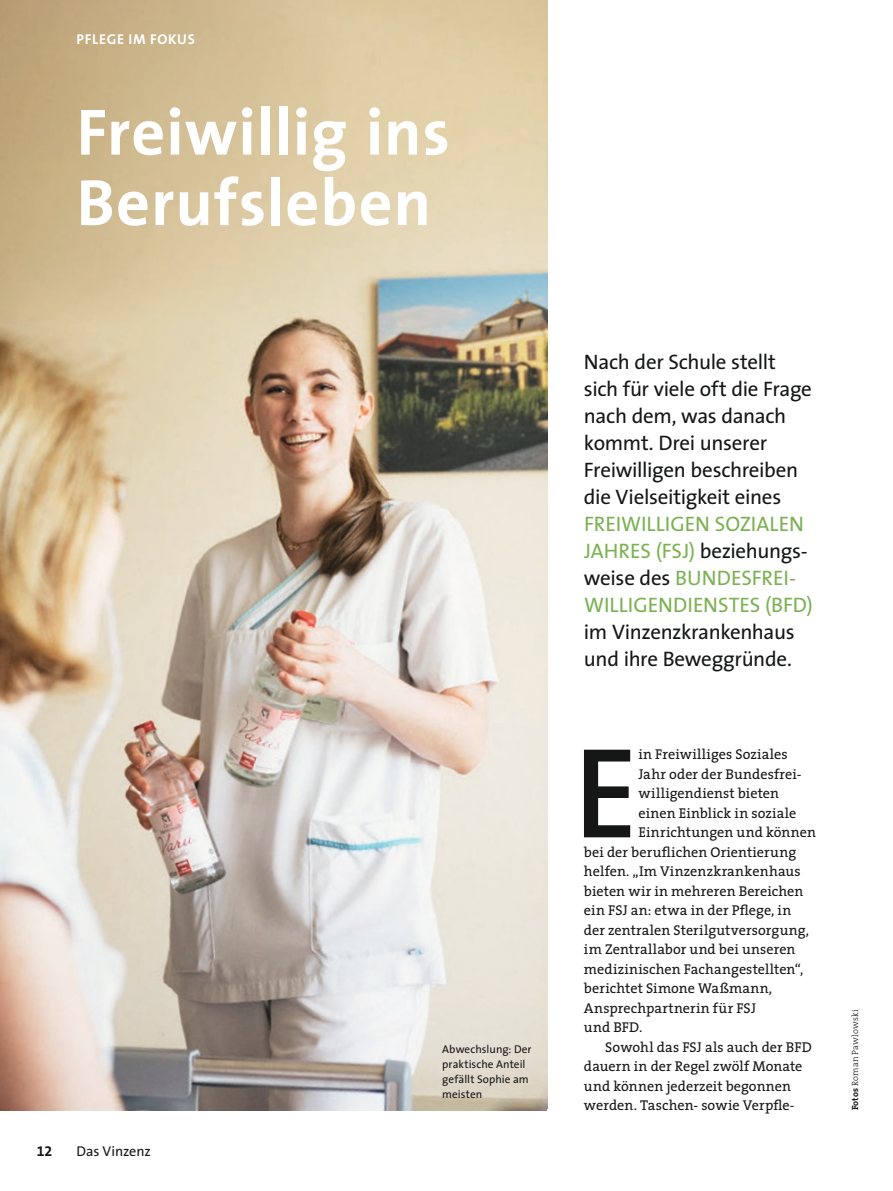
<style>
.page{position:relative;width:893px;height:1191px;background:#fff}
.page>*{position:absolute;margin:0;border:0;box-sizing:border-box;transform-origin:0 0}
.t1{font:129.75px "The Sans Semi Bold Caps";color:#151616}
.t2{font:700 66px/70.5px "The Sans";letter-spacing:.015em;color:#fff}
.t3{font:21px/27px "The Sans";letter-spacing:-.015em;color:#151616}
.t4{font:21px/27px "The Sans";letter-spacing:-.005em;color:#7bb151}
.t5{font:14.25px "The Serif";letter-spacing:.005em;color:#151616}
.t6{font:700 14.25px "The Sans";letter-spacing:.05em;color:#fff}
.t7{font:14.25px "The Sans";letter-spacing:-.01em;color:#151616}
.t8{font:14.25px "The Sans Bold Expert";color:#151616}
.t9{font:11.25px/15px "The Sans";letter-spacing:.005em;color:#151616}
.t10{font:300 9px "The Serif";letter-spacing:.015em;color:#151616}
.s1{color:#151616}
.s2{font-weight:700}
</style>
<div class="page">
<img style="left:0;top:0;width:547px;height:1110px">
<p class="t6" style="left:77px;top:27px;width:120px">PFLEGE IM FOKUS</p>
<h2 class="t2" style="left:77px;top:95px;width:375px">Freiwillig ins<br>Berufsleben</h2>
<p class="t8" style="left:37px;top:1139px;width:17px">12</p>
<p class="t7" style="left:77px;top:1139px;width:76px">Das Vinzenz</p>
<p class="t9" style="left:442px;top:1041px;width:91px">Abwechslung: Der praktische Anteil gefällt Sophie am meisten</p>
<h3 class="t3" style="left:584px;top:348px;width:229px">Nach der Schule stellt sich für viele oft die Frage nach dem, was danach kommt. Drei unserer<br>Freiwilligen beschreiben die Vielseitigkeit eines</h3>
<h3 class="t4" style="left:584px;top:510px;width:230px">FREIWILLIGEN SOZIALEN<br>JAHRES (FSJ) <span class="s1">beziehungs&shy;weise des</span> BUNDESFREI-<br>WILLIGENDIENSTES (BFD)</h3>
<h3 class="t3" style="left:584px;top:618px;width:212px">im Vinzenzkrankenhaus und ihre Beweggründe.</h3>
<h1 class="t1" style="left:574px;top:685px;width:66px">E</h1>
<p class="t5" style="left:638px;top:742px;width:151px">in Freiwilliges Soziales</p>
<p class="t5" style="left:638px;top:762px;width:164px">Jahr oder der Bundesfrei-</p>
<p class="t5" style="left:638px;top:781px;width:142px">willigendienst bieten</p>
<p class="t5" style="left:638px;top:801px;width:159px">einen Einblick in soziale</p>
<p class="t5" style="left:638px;top:820px;width:179px">Einrichtungen und können</p>
<p class="t5" style="left:584px;top:840px;width:214px">bei der beruflichen Orientierung</p>
<p class="t5" style="left:584px;top:859px;width:218px">helfen. „Im Vinzenzkrankenhaus</p>
<p class="t5" style="left:584px;top:879px;width:221px">bieten wir in mehreren Bereichen</p>
<p class="t5" style="left:584px;top:898px;width:209px">ein FSJ an: etwa in der Pflege, in</p>
<p class="t5" style="left:584px;top:918px;width:227px">der zentralen Sterilgutversorgung,</p>
<p class="t5" style="left:584px;top:937px;width:213px">im Zentrallabor und bei unseren</p>
<p class="t5" style="left:584px;top:957px;width:221px">medizinischen Fachangestellten“,</p>
<p class="t5" style="left:584px;top:976px;width:190px">berichtet Simone -Waßmann,</p>
<p class="t5" style="left:584px;top:996px;width:173px">Ansprechpartnerin für FSJ</p>
<p class="t5" style="left:584px;top:1015px;width:60px">und BFD.</p>
<p class="t5" style="left:605px;top:1035px;width:208px">Sowohl das FSJ als auch der BFD</p>
<p class="t5" style="left:584px;top:1054px;width:220px">dauern in der Regel zwölf Monate</p>
<p class="t5" style="left:584px;top:1074px;width:209px">und können jederzeit begonnen</p>
<p class="t5" style="left:584px;top:1093px;width:212px">werden. Taschen- sowie Verpfle-</p>
<p class="t10" style="left:848px;top:1110px;width:102px;rotate:-90deg"><span class="s2">Fotos</span> Roman Pawlowski</p>
</div>
